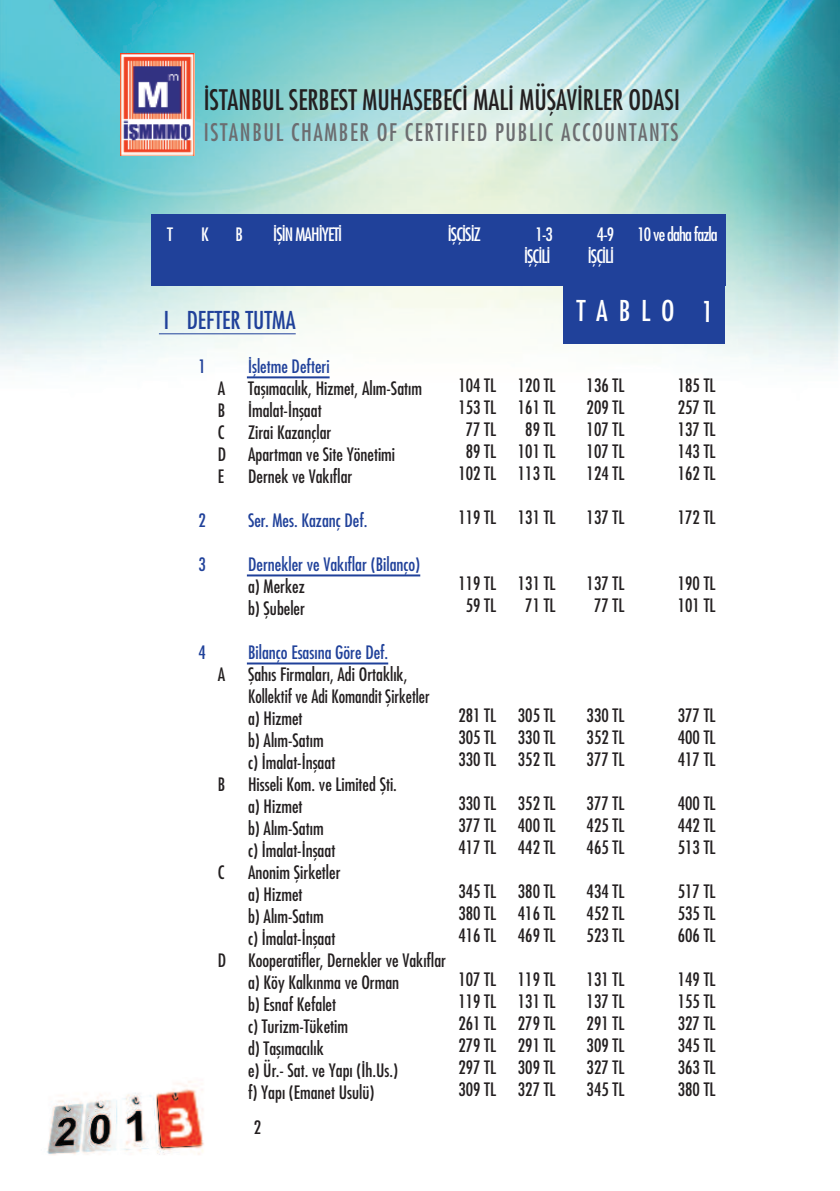
<style>
.page{position:relative;width:840px;height:1191px;background:#fff}
.page>*{position:absolute;margin:0;border:0;box-sizing:border-box;transform-origin:0 0}
.t1{font:28px "Futura Cond Nr Tr";letter-spacing:.385em;color:#fff}
.t2{font:27.6px "Futura Cond Nr Tr";color:#231f20;scale:.96 1}
.t3{font:24px "Futura Cond Nr Tr";color:#20419a}
.t4{font:23.6px "Futura Cond Nr Tr";letter-spacing:.07em;color:#6c6d70;scale:.96 1}
.t5{font:18px/22px "Futura Cond Nr Tr";color:#231f20;text-align:justify}
.t6{font:18px "Futura Cond Nr Tr";color:#20419a}
.t7{font:18px "Futura Cond Nr Tr";letter-spacing:-.05em;color:#fff}
</style>
<div class="page">
<img style="left:0;top:0;width:839px;height:379px">
<img style="left:120px;top:53px;width:74px;height:102px">
<img style="left:47px;top:1081px;width:157px;height:74px">
<hr style="left:159px;top:333px;width:136px;height:1px;background:#20419a">
<hr style="left:247px;top:376px;width:82px;height:2px;background:#20419a">
<hr style="left:247px;top:574px;width:173px;height:2px;background:#20419a">
<hr style="left:247px;top:662px;width:141px;height:2px;background:#20419a">
<div style="left:151px;top:214px;width:574px;height:72px;background:#20419a"></div>
<div style="left:563px;top:285px;width:162px;height:59px;background:#20419a"></div>
<h2 class="t2" style="left:203px;top:90px;width:497px">İSTANBUL SERBEST MUHASEBECİ MALİ MÜŞAVİRLER ODASI</h2>
<h3 class="t4" style="left:203px;top:124px;width:496px">ISTANBUL CHAMBER OF CERTIFIED PUBLIC ACCOUNTANTS</h3>
<p class="t7" style="left:167px;top:228px;width:7px">T</p>
<p class="t7" style="left:201px;top:228px;width:9px">K</p>
<p class="t7" style="left:235px;top:228px;width:9px">B</p>
<p class="t7" style="left:273px;top:228px;width:70px">İŞİNMAHİYETİ</p>
<p class="t7" style="left:447px;top:228px;width:35px">İŞÇİSİZ</p>
<p class="t7" style="left:535px;top:228px;width:19px">1-3</p>
<p class="t7" style="left:596px;top:228px;width:19px">4-9</p>
<p class="t7" style="left:637px;top:228px;width:82px">10 ve daha fazla</p>
<p class="t7" style="left:523px;top:250px;width:28px">İŞÇİLİ</p>
<p class="t7" style="left:587px;top:250px;width:28px">İŞÇİLİ</p>
<h1 class="t1" style="left:576px;top:300px;width:139px">TABLO 1</h1>
<h3 class="t3" style="left:164px;top:310px;width:133px">I DEFTER TUTMA</h3>
<p class="t6" style="left:198px;top:359px;width:9px">1</p>
<p class="t6" style="left:248px;top:359px;width:83px">İşletme Defteri</p>
<p class="t5" style="left:218px;top:379px;width:9px">A</p>
<p class="t5" style="left:248px;top:379px;width:175px">Taşımacılık, Hizmet, Alım-Satım</p>
<p class="t5" style="left:218px;top:401px;width:9px">B</p>
<p class="t5" style="left:248px;top:401px;width:75px">İmalat-İnşaat</p>
<p class="t5" style="left:218px;top:423px;width:8px">C</p>
<p class="t5" style="left:677px;top:376px;width:39px">185 TL 257 TL 137 TL 143 TL 162 TL</p>
<p class="t5" style="left:677px;top:508px;width:39px">172 TL</p>
<p class="t5" style="left:586px;top:376px;width:39px">136 TL 209 TL 107 TL 107 TL 124 TL</p>
<p class="t5" style="left:586px;top:508px;width:39px">137 TL</p>
<p class="t5" style="left:517px;top:376px;width:39px;text-align:center">120 TL<br>161 TL<br>89 TL<br>101 TL<br>113 TL</p>
<p class="t5" style="left:517px;top:508px;width:39px">131 TL</p>
<p class="t5" style="left:458px;top:376px;width:39px;text-align:center">104 TL<br>153 TL<br>77 TL<br>89 TL<br>102 TL</p>
<p class="t5" style="left:458px;top:508px;width:39px">119 TL</p>
<p class="t5" style="left:218px;top:423px;width:179px;text-align:left;text-indent:30px">Zirai Kazançlar<br>D Apartman ve Site Yönetimi<br>E</p>
<p class="t5" style="left:248px;top:467px;width:106px">Dernek ve Vakıflar</p>
<p class="t6" style="left:198px;top:513px;width:9px">2</p>
<p class="t6" style="left:248px;top:513px;width:121px">Ser. Mes. Kazanç Def.</p>
<p class="t6" style="left:198px;top:557px;width:9px">3</p>
<p class="t6" style="left:248px;top:557px;width:173px">Dernekler ve Vakıflar (Bilanço)</p>
<p class="t5" style="left:248px;top:577px;width:58px">a) Merkez b) Şubeler</p>
<p class="t6" style="left:198px;top:645px;width:9px">4</p>
<p class="t6" style="left:248px;top:645px;width:141px">Bilanço Esasına Göre Def.</p>
<p class="t5" style="left:218px;top:665px;width:9px">A</p>
<p class="t5" style="left:248px;top:665px;width:183px;text-align:left">Şahıs Firmaları, Adi Ortaklık,<br>Kollektif ve Adi Komandit Şirketler a) Hizmet<br>b) Alım-Satım<br>c) İmalat-İnşaat</p>
<p class="t5" style="left:218px;top:775px;width:9px">B</p>
<p class="t5" style="left:248px;top:775px;width:150px;text-align:left">Hisseli Kom. ve Limited Şti. a) Hizmet<br>b) Alım-Satım<br>c) İmalat-İnşaat</p>
<p class="t5" style="left:218px;top:863px;width:8px">C</p>
<p class="t5" style="left:248px;top:863px;width:94px">Anonim Şirketler</p>
<p class="t5" style="left:248px;top:885px;width:56px">a) Hizmet</p>
<p class="t5" style="left:248px;top:907px;width:77px">b) Alım-Satım</p>
<p class="t5" style="left:248px;top:929px;width:89px">c) İmalat-İnşaat</p>
<p class="t5" style="left:218px;top:951px;width:229px">D Kooperatifler, Dernekler ve Vakıflar</p>
<p class="t5" style="left:248px;top:973px;width:152px">a) Köy Kalkınma ve Orman</p>
<p class="t5" style="left:248px;top:995px;width:89px">b) Esnaf Kefalet</p>
<p class="t5" style="left:248px;top:1017px;width:101px">c) Turizm-Tüketim</p>
<p class="t5" style="left:248px;top:1039px;width:77px">d) Taşımacılık</p>
<p class="t5" style="left:248px;top:1061px;width:151px">e) Ür.- Sat. ve Yapı (İh.Us.)</p>
<p class="t5" style="left:248px;top:1083px;width:128px">f) Yapı (Emanet Usulü)</p>
<p class="t5" style="left:677px;top:574px;width:39px">190 TL<br>101 TL</p>
<p class="t5" style="left:586px;top:574px;width:39px;text-align:center">137 TL<br>77 TL</p>
<p class="t5" style="left:517px;top:574px;width:39px;text-align:center">131 TL<br>71 TL</p>
<p class="t5" style="left:458px;top:574px;width:39px;text-align:center">119 TL<br>59 TL</p>
<p class="t5" style="left:677px;top:706px;width:39px">377 TL 400 TL 417 TL</p>
<p class="t5" style="left:677px;top:794px;width:39px">400 TL 442 TL 513 TL</p>
<p class="t5" style="left:677px;top:882px;width:39px">517 TL 535 TL 606 TL</p>
<p class="t5" style="left:677px;top:970px;width:39px">149 TL 155 TL 327 TL 345 TL 363 TL 380 TL</p>
<p class="t5" style="left:586px;top:706px;width:39px">330 TL 352 TL 377 TL</p>
<p class="t5" style="left:586px;top:794px;width:39px">377 TL 425 TL 465 TL</p>
<p class="t5" style="left:586px;top:882px;width:39px">434 TL 452 TL 523 TL</p>
<p class="t5" style="left:586px;top:970px;width:39px">131 TL 137 TL 291 TL 309 TL 327 TL 345 TL</p>
<p class="t5" style="left:517px;top:706px;width:39px">305 TL 330 TL 352 TL</p>
<p class="t5" style="left:517px;top:794px;width:39px">352 TL 400 TL 442 TL</p>
<p class="t5" style="left:517px;top:882px;width:39px">380 TL 416 TL 469 TL</p>
<p class="t5" style="left:517px;top:970px;width:39px">119 TL 131 TL 279 TL 291 TL 309 TL 327 TL</p>
<p class="t5" style="left:458px;top:706px;width:39px">281 TL 305 TL 330 TL</p>
<p class="t5" style="left:458px;top:794px;width:39px">330 TL 377 TL 417 TL</p>
<p class="t5" style="left:458px;top:882px;width:39px">345 TL 380 TL 416 TL</p>
<p class="t5" style="left:458px;top:970px;width:39px">107 TL 119 TL 261 TL 279 TL 297 TL 309 TL</p>
<p class="t5" style="left:254px;top:1118px;width:9px">2</p>
</div>
